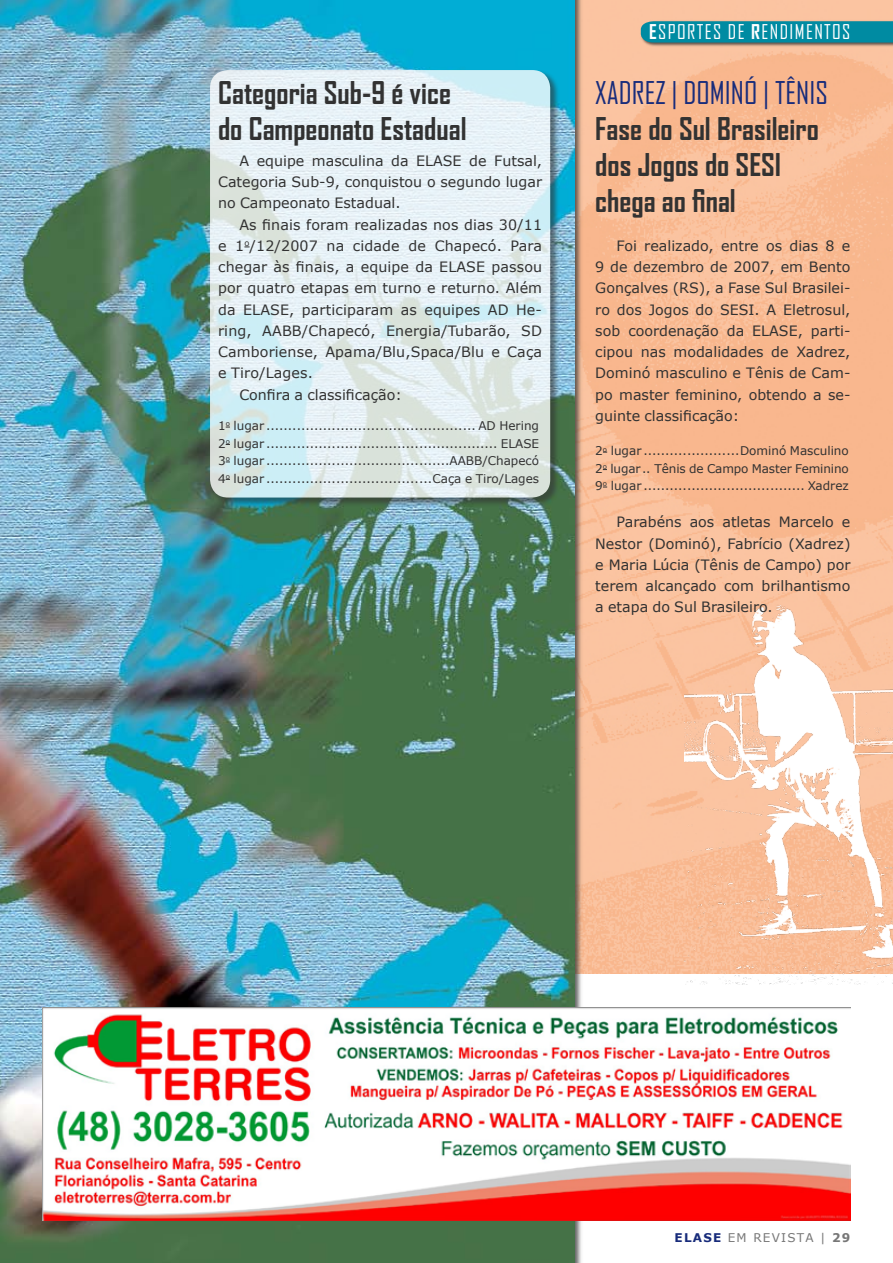
<style>
.page{position:relative;width:893px;height:1263px;background:#fff}
.page>*{position:absolute;margin:0;border:0;box-sizing:border-box;transform-origin:0 0}
.t1{font:700 30px/36px "Agency FB";color:#323232}
.t2{font:30px "Agency FB";color:#182c7b}
.t3{font:19.5px "Agency FB";letter-spacing:.07em;color:#fff}
.t4{font:14.25px/21.3px "Verdana";letter-spacing:.01em;color:#323232;text-align:justify}
.t5{font:12px/17.4px "Verdana";color:#323232;text-align:justify}
.t6{font:700 12px "Verdana";letter-spacing:.1em;color:#182c7b}
.t7{font:12px "Verdana";color:#777}
.t8{font:700 12px "Verdana";color:#777}
.s1{font-weight:700}
.s2{font-weight:400;color:#777}
.s3{font-weight:400}
</style>
<div class="page">
<img style="left:584px;top:0;width:309px;height:974px">
<img style="left:685px;top:585px;width:208px;height:399px">
<img style="left:0;top:0;width:574px;height:1263px">
<img style="left:42px;top:1007px;width:808px;height:213px">
<div style="left:639px;top:20px;width:254px;height:28px;background:#323232;opacity:.75"></div>
<svg style="left:641px;top:21px;width:252px;height:22px;background:#068a9f"></svg>
<div style="left:208px;top:69px;width:352px;height:438px;background:#323232;opacity:.75"></div>
<svg style="left:210px;top:70px;width:340px;height:427px;background:#e1edf0"></svg>
<h1 class="t1" style="left:218px;top:74px;width:250px">Categoria Sub-9 é vice do Campeonato Estadual</h1>
<p class="t4" style="left:218px;top:150px;width:326px;text-indent:21px">A equipe masculina da ELASE de Futsal, Categoria Sub-9, conquistou o segundo lugar no Campeonato Estadual.</p>
<p class="t4" style="left:239px;top:213px;width:304px">As finais foram realizadas nos dias 30/11</p>
<p class="t4" style="left:218px;top:235px;width:326px">e 1<sup>o</sup>/12/2007 na cidade de Chapecó. Para</p>
<p class="t4" style="left:218px;top:256px;width:326px">chegar às finais, a equipe da ELASE passou</p>
<p class="t4" style="left:218px;top:277px;width:326px">por quatro etapas em turno e returno. Além</p>
<p class="t4" style="left:218px;top:298px;width:325px">da ELASE, participaram as equipes AD He-</p>
<p class="t4" style="left:218px;top:320px;width:326px">ring, AABB/Chapecó, Energia/Tubarão, SD</p>
<p class="t4" style="left:218px;top:341px;width:326px">Camboriense, Apama/Blu,Spaca/Blu e Caça</p>
<p class="t4" style="left:218px;top:362px;width:96px">e Tiro/Lages.</p>
<p class="t4" style="left:239px;top:383px;width:164px">Confira a classificação:</p>
<p class="t5" style="left:218px;top:417px;width:323px">1<sup>o</sup> lugar ................................................ AD Hering 2<sup>o</sup> lugar ..................................................... ELASE 3<sup>o</sup> lugar ..........................................AABB/Chapecó 4<sup>o</sup> lugar ......................................Caça e Tiro/Lages</p>
<h2 class="t3" style="left:649px;top:20px;width:203px"><span class="s1">e</span>SPORTES DE <span class="s1">R</span>ENDIMENTOS</h2>
<h1 class="t2" style="left:595px;top:74px;width:234px">XADREZ | DOMINÓ | TÊNIS</h1>
<h1 class="t1" style="left:595px;top:110px;width:225px">Fase do Sul Brasileiro dos Jogos do SESI<br>chega ao final</h1>
<p class="t4" style="left:595px;top:235px;width:257px;text-indent:21px">Foi realizado, entre os dias 8 e 9 de dezembro de 2007, em Bento Gonçalves (RS), a Fase Sul Brasilei&shy;ro dos Jogos do SESI. A Eletrosul, sob coordenação da ELASE, parti&shy;cipou nas modalidades de Xadrez, Dominó masculino e Tênis de Cam&shy;po master feminino, obtendo a se&shy;guinte classificação:</p>
<p class="t5" style="left:595px;top:442px;width:255px">2<sup>o</sup> lugar ......................Dominó Masculino 2<sup>o</sup> lugar .. Tênis de Campo Master Feminino 9<sup>o</sup> lugar ..................................... Xadrez</p>
<p class="t4" style="left:595px;top:511px;width:257px;text-indent:21px">Parabéns aos atletas Marcelo e Nestor (Dominó), Fabrício (Xadrez) e Maria Lúcia (Tênis de Campo) por terem alcançado com brilhantismo a etapa do Sul Brasileiro.</p>
<p class="t6" style="left:675px;top:1230px;width:63px">ELASE <span class="s2">em</span></p>
<p class="t7" style="left:753px;top:1230px;width:37px">revista</p>
<p class="t8" style="left:820px;top:1230px;width:32px"><span class="s3">|</span> 29</p>
</div>
